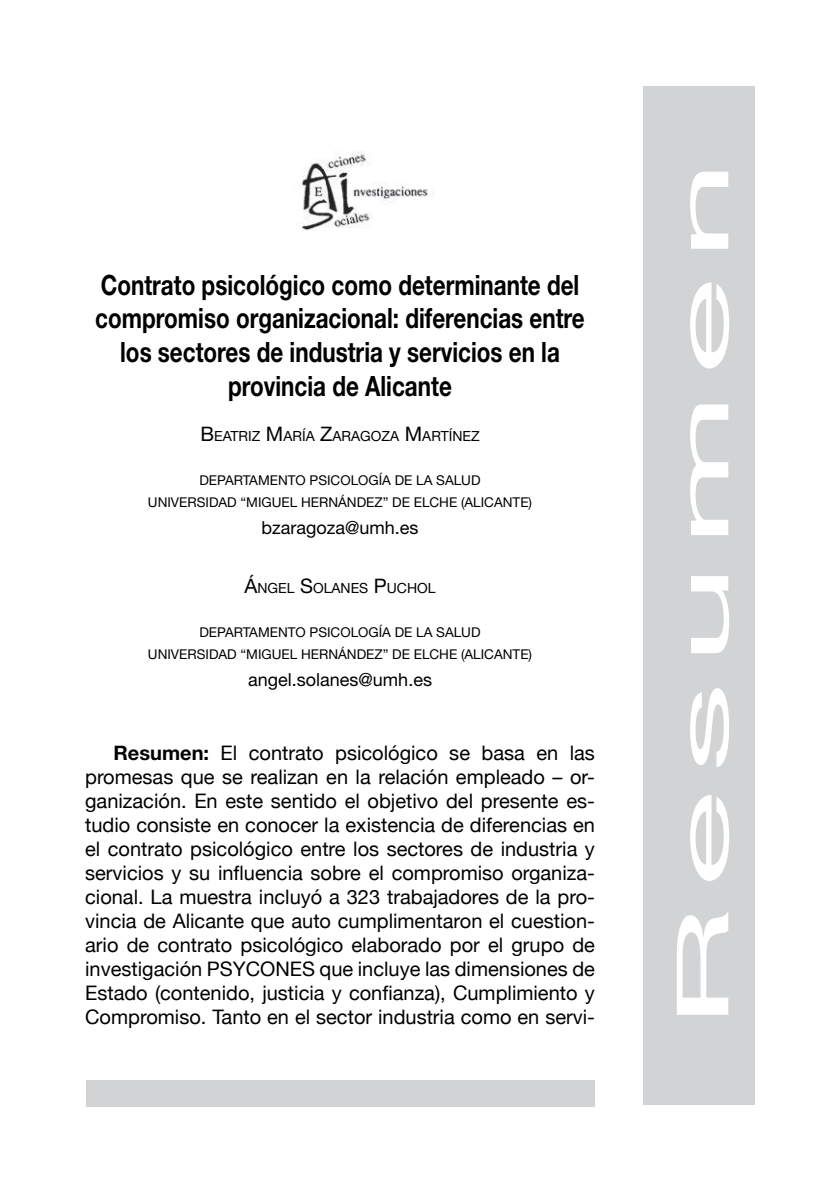
<style>
.page{position:relative;width:840px;height:1191px;background:#fff}
.page>*{position:absolute;margin:0;border:0;box-sizing:border-box;transform-origin:0 0}
.t1{font:72px "Helvetica Neue";letter-spacing:.1em;color:#fff;scale:2.5 1}
.t2{font:700 28px/33.6px "Helvetica Neue";color:#000;text-align:center;scale:.8 1}
.t3{font:20px/24px "Helvetica Neue";color:#000;text-align:justify}
.t4{font:18px "Helvetica Neue";color:#000}
.t5{font:14px "Helvetica Neue";color:#000}
.t6{font:13.6px/21.8px "Helvetica Neue";color:#000;text-align:center}
.s1{font-size:20px}
.s2{font-weight:700}
</style>
<div class="page">
<div style="left:642px;top:86px;width:112px;height:1019px;background:#d1d3d4"></div>
<div style="left:86px;top:1080px;width:508px;height:26px;background:#d1d3d4"></div>
<img style="left:301px;top:152px;width:133px;height:79px">
<h2 class="t2" style="left:95px;top:267px;width:613px">Contrato psicológico como determinante del compromiso organizacional: diferencias entre los sectores de industria y servicios en la provincia de Alicante</h2>
<p class="t5" style="left:200px;top:428px;width:280px"><span class="s1">B</span>EATRIZ <span class="s1">M</span>ARÍA <span class="s1">Z</span>ARAGOZA <span class="s1">M</span>ARTÍNEZ</p>
<p class="t6" style="left:148px;top:469px;width:385px">DEPARTAMENTO PSICOLOGÍA DE LA SALUD<br>UNIVERSIDAD “MIGUEL HERNÁNDEZ” DE ELCHE (ALICANTE)</p>
<p class="t4" style="left:261px;top:517px;width:159px">bzaragoza@umh.es</p>
<p class="t5" style="left:244px;top:580px;width:193px"><span class="s1">Á</span>NGEL <span class="s1">S</span>OLANES <span class="s1">P</span>UCHOL</p>
<p class="t6" style="left:148px;top:621px;width:385px">DEPARTAMENTO PSICOLOGÍA DE LA SALUD<br>UNIVERSIDAD “MIGUEL HERNÁNDEZ” DE ELCHE (ALICANTE)</p>
<p class="t4" style="left:248px;top:669px;width:185px">angel.solanes@umh.es</p>
<p class="t3" style="left:85px;top:739px;width:511px;text-indent:28px"><span class="s2">Resumen:</span> El contrato psicológico se basa en las promesas que se realizan en la relación empleado – or&shy;ganización. En este sentido el objetivo del presente es&shy;tudio consiste en conocer la existencia de diferencias en el contrato psicológico entre los sectores de industria y servicios y su influencia sobre el compromiso organiza&shy;cional. La muestra incluyó a 323 trabajadores de la pro&shy;vincia de Alicante que auto cumplimentaron el cuestion&shy;ario de contrato psicológico elaborado por el grupo de investigación PSYCONES que incluye las dimensiones de Estado (contenido, justicia y confianza), Cumplimiento y Compromiso. Tanto en el sector industria como en servi-</p>
<h1 class="t1" style="left:659px;top:1028px;width:349px;rotate:-90deg">Resumen</h1>
</div>
